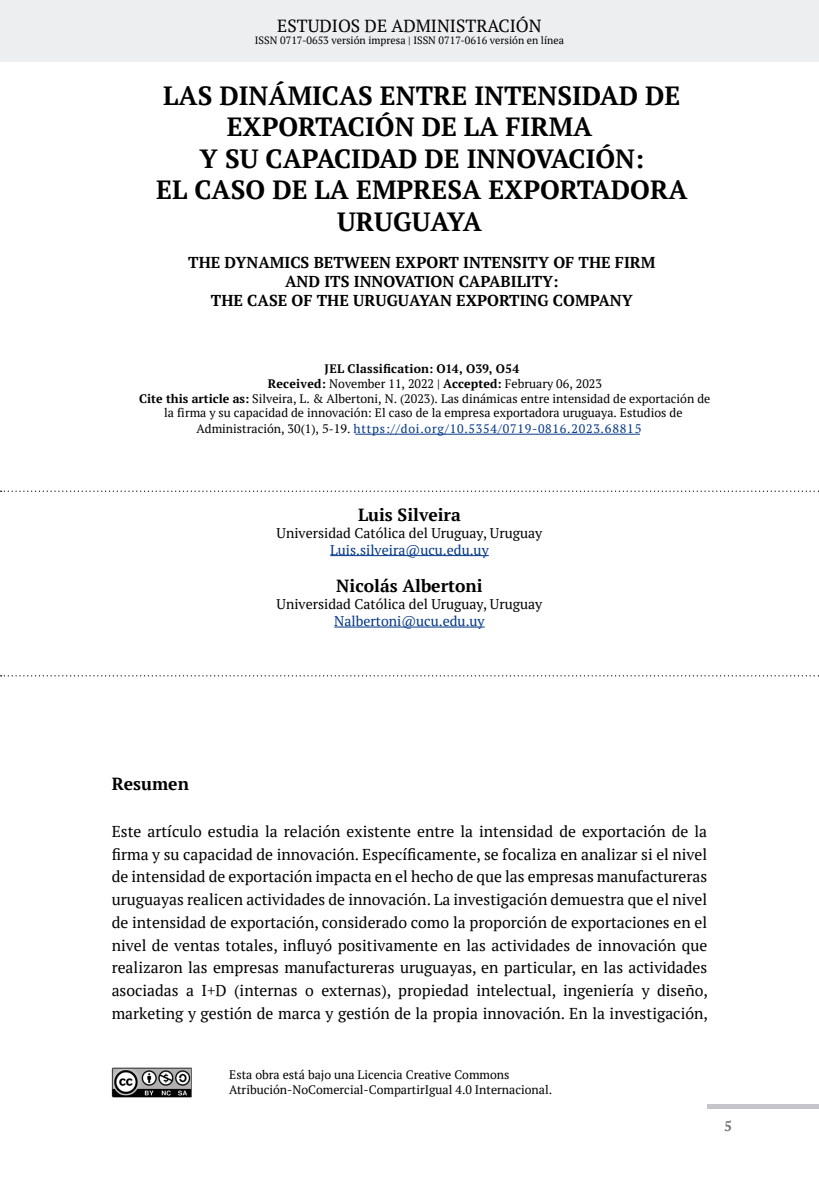
<style>
.page{position:relative;width:819px;height:1191px;background:#fff}
.page>*{position:absolute;margin:0;border:0;box-sizing:border-box;transform-origin:0 0}
.t1{font:700 26.25px "PT Serif";color:#000}
.t2{font:700 17.5px "PT Serif";color:#000}
.t3{font:17.5px "PT Serif";color:#000}
.t4{font:15.75px/22.8px "PT Serif";color:#000;text-align:justify}
.t5{font:700 15.75px/18.9px "PT Serif";color:#000;text-align:center}
.t6{font:14px "PT Serif";color:#000}
.t7{font:14px "PT Serif";color:#003687}
.t8{font:700 14px "PT Serif";color:#737277}
.t9{font:12.25px/14.7px "PT Serif";color:#000}
.t10{font:12.25px "PT Serif";letter-spacing:.065em;color:#003687}
.t11{font:700 12.25px "PT Serif";letter-spacing:.015em;color:#000}
.t12{font:10.5px "PT Serif";color:#000}
.s1{font-weight:700}
.s2{color:#000}
.s3{font-family:"Minion Pro";font-size:14px;color:#000}
.s4{font-family:"Minion Pro";font-size:14px}
</style>
<div class="page">
<div style="left:0;top:0;width:819px;height:61px;background:#edeef0"></div>
<div style="left:707px;top:1104px;width:112px;height:5px;background:#c3c5ca"></div>
<hr style="left:330px;top:555px;width:158px;height:1px;background:#003687">
<hr style="left:334px;top:626px;width:150px;height:1px;background:#003687">
<svg style="left:1px;top:490px;width:818px;height:2px"></svg>
<svg style="left:1px;top:675px;width:818px;height:1px"></svg>
<hr style="left:355px;top:434px;width:285px;height:1px;background:#003687">
<img style="left:112px;top:1067px;width:80px;height:30px">
<p class="t3" style="left:277px;top:15px;width:266px">ESTUDIOS DE ADMINISTRACIÓN</p>
<p class="t12" style="left:255px;top:34px;width:310px">ISSN 0717-0653 versión impresa | ISSN 0717-0616 versión en línea</p>
<h1 class="t1" style="left:163px;top:78px;width:518px">LAS DINÁMICAS ENTRE INTENSIDAD DE</h1>
<h1 class="t1" style="left:227px;top:110px;width:367px">EXPORTACIÓN DE LA FIRMA</h1>
<h1 class="t1" style="left:200px;top:141px;width:446px">Y SU CAPACIDAD DE INNOVACIÓN:</h1>
<h1 class="t1" style="left:156px;top:173px;width:532px">EL CASO DE LA EMPRESA EXPORTADORA</h1>
<h1 class="t1" style="left:337px;top:204px;width:146px">URUGUAYA</h1>
<p class="t5" style="left:188px;top:253px;width:469px">THE DYNAMICS BETWEEN EXPORT INTENSITY OF THE FIRM<br>AND ITS INNOVATION CAPABILITY:<br>THE CASE OF THE URUGUAYAN EXPORTING COMPANY</p>
<p class="t11" style="left:324px;top:361px;width:196px">JEL Classification: O14, O39, O54</p>
<p class="t9" style="left:268px;top:376px;width:335px"><span class="s1">Received:</span> November 11, 2022 | <span class="s1">Accepted:</span> February 06, 2023</p>
<p class="t9" style="left:139px;top:391px;width:572px"><span class="s1">Cite this article as:</span> Silveira, L. &amp; Albertoni, N. (2023). Las dinámicas entre intensidad de exportación de</p>
<p class="t9" style="left:164px;top:405px;width:519px">la firma y su capacidad de innovación: El caso de la empresa exportadora uruguaya. Estudios de</p>
<p class="t10" style="left:196px;top:420px;width:446px"><span class="s2">Administración, 30(1),</span> <span class="s3">5-19</span><span class="s2">.</span> https://doi.org/10.5354/0719-0816.2023.<span class="s4">68815</span></p>
<p class="t2" style="left:358px;top:503px;width:104px">Luis Silveira</p>
<p class="t6" style="left:276px;top:524px;width:267px">Universidad Católica del Uruguay, Uruguay</p>
<p class="t7" style="left:330px;top:540px;width:160px">Luis.silveira@ucu.edu.uy</p>
<p class="t2" style="left:336px;top:574px;width:148px">Nicolás Albertoni</p>
<p class="t6" style="left:276px;top:595px;width:267px">Universidad Católica del Uruguay, Uruguay</p>
<p class="t7" style="left:334px;top:612px;width:152px">Nalbertoni@ucu.edu.uy</p>
<p class="t2" style="left:112px;top:772px;width:79px">Resumen</p>
<p class="t4" style="left:112px;top:819px;width:597px">Este artículo estudia la relación existente entre la intensidad de exportación de la firma y su capacidad de innovación. Específicamente, se focaliza en analizar si el nivel de intensidad de exportación impacta en el hecho de que las empresas manufactureras uruguayas realicen actividades de innovación. La investigación demuestra que el nivel de intensidad de exportación, considerado como la proporción de exportaciones en el nivel de ventas totales, influyó positivamente en las actividades de innovación que realizaron las empresas manufactureras uruguayas, en particular, en las actividades asociadas a I+D (internas o externas), propiedad intelectual, ingeniería y diseño, marketing y gestión de marca y gestión de la propia innovación. En la investigación,</p>
<p class="t9" style="left:229px;top:1067px;width:324px">Esta obra está bajo una Licencia Creative Commons<br>Atribución-NoComercial-CompartirIgual 4.0 Internacional.</p>
<p class="t8" style="left:724px;top:1116px;width:9px">5</p>
</div>
